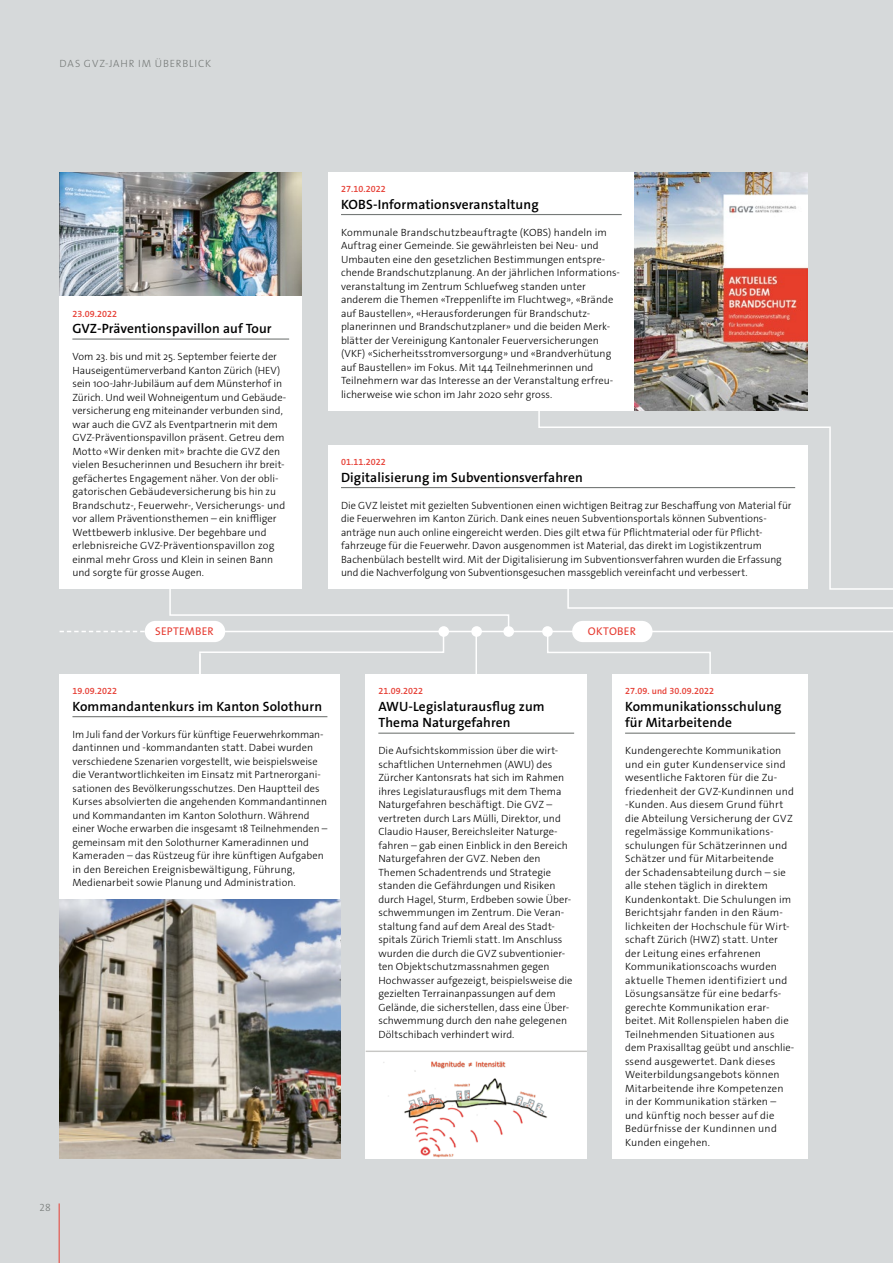
<style>
.page{position:relative;width:893px;height:1263px;background:#d6d9da}
.page>*{position:absolute;margin:0;border:0;box-sizing:border-box;transform-origin:0 0}
.t1{font:13.5px/16.5px "The Sans LP6 Se Bld";letter-spacing:.01em;color:#000}
.t2{font:11.25px "The Sans LP5 Plain";letter-spacing:.025em;color:#e63d33}
.t3{font:10.5px/13.5px "The Sans LP3 Lig";letter-spacing:.005em;color:#000}
.t4{font:10.5px "The Sans LP3 Lig";letter-spacing:.08em;color:#767a78}
.t5{font:9px "The Sans LP6 Se Bld";letter-spacing:.01em;color:#e63d33}
</style>
<div class="page">
<hr style="left:59px;top:1203px;width:1px;height:60px;background:#e63d33">
<hr style="left:145px;top:631px;width:748px;height:1px;background:#fff">
<div style="left:503px;top:626px;width:11px;height:11px;background:#fff;border-radius:50%"></div>
<svg style="left:538px;top:410px;width:293px;height:162px"></svg>
<div style="left:328px;top:172px;width:306px;height:238px;background:#fff"></div>
<hr style="left:341px;top:214px;width:281px;height:1px;background:#767a78">
<div style="left:328px;top:445px;width:480px;height:144px;background:#fff"></div>
<hr style="left:341px;top:487px;width:454px;height:1px;background:#767a78">
<img style="left:634px;top:172px;width:174px;height:238px">
<img style="left:60px;top:172px;width:242px;height:125px">
<div style="left:612px;top:674px;width:196px;height:484px;background:#fff"></div>
<hr style="left:625px;top:733px;width:170px;height:1px;background:#767a78">
<div style="left:60px;top:674px;width:280px;height:225px;background:#fff"></div>
<hr style="left:72px;top:716px;width:255px;height:1px;background:#767a78">
<img style="left:60px;top:899px;width:280px;height:259px">
<div style="left:366px;top:674px;width:221px;height:376px;background:#fff"></div>
<hr style="left:378px;top:733px;width:196px;height:1px;background:#767a78">
<div style="left:366px;top:1050px;width:221px;height:108px;background:#fff"></div>
<img style="left:383px;top:1061px;width:164px;height:97px">
<div style="left:542px;top:626px;width:11px;height:11px;background:#fff;border-radius:50%"></div>
<svg style="left:546px;top:572px;width:347px;height:102px"></svg>
<hr style="left:366px;top:1050px;width:221px;height:2px;background:#c7c7c5">
<svg style="left:60px;top:589px;width:450px;height:89px"></svg>
<div style="left:60px;top:297px;width:242px;height:292px;background:#fff"></div>
<hr style="left:72px;top:338px;width:217px;height:2px;background:#767a78">
<p class="t4" style="left:60px;top:56px;width:153px">DAS GVZ-JAHR IM ÜBERBLICK</p>
<p class="t4" style="left:39px;top:1200px;width:13px">28</p>
<p class="t5" style="left:72px;top:308px;width:46px">23.09.2022</p>
<p class="t1" style="left:72px;top:322px;width:201px">GVZ-Präventionspavillon auf Tour</p>
<p class="t3" style="left:72px;top:350px;width:215px">Vom 23. bis und mit 25. September feierte der Hauseigentümerverband Kanton Zürich (HEV) sein 100-Jahr-Jubiläum auf dem Münsterhof in Zürich. Und weil Wohneigentum und Gebäude&shy;versicherung eng miteinander verbunden sind, war auch die GVZ als Eventpartnerin mit dem GVZ-Präventionspavillon präsent. Getreu dem Motto «Wir denken mit» brachte die GVZ den vielen Besucherinnen und Besuchern ihr breit&shy;gefächertes Engagement näher. Von der obli&shy;gatorischen Gebäudeversicherung bis hin zu Brandschutz-, Feuerwehr-, Versicherungs- und vor allem Präventionsthemen – ein kniffiger Wettbewerb inklusive. Der begehbare und erlebnisreiche GVZ-Präventionspavillon zog einmal mehr Gross und Klein in seinen Bann und sorgte für grosse Augen.</p>
<p class="t5" style="left:341px;top:183px;width:46px">27.10.2022</p>
<p class="t1" style="left:341px;top:197px;width:199px">KOBS-Informationsveranstaltung</p>
<p class="t3" style="left:341px;top:225px;width:280px">Kommunale Brandschutzbeauftragte (KOBS) handeln im Auftrag einer Gemeinde. Sie gewährleisten bei Neu- und Umbauten eine den gesetzlichen Bestimmungen entspre&shy;chende Brandschutzplanung. An der jährlichen Informations&shy;veranstaltung im Zentrum Schluefweg standen unter anderem die Themen «Treppenlifte im Fluchtweg», «Brände auf Baustellen», «Herausforderungen für Brandschutz&shy;planerinnen und Brandschutzplaner» und die beiden Merk&shy;blätter der Vereinigung Kantonaler Feuerversicherungen (VKF) «Sicherheitsstromversorgung» und «Brandverhütung auf Baustellen» im Fokus. Mit 144 Teilnehmerinnen und Teilnehmern war das Interesse an der Veranstaltung erfreu&shy;licherweise wie schon im Jahr 2020 sehr gross.</p>
<p class="t5" style="left:341px;top:456px;width:46px">01.11.2022</p>
<p class="t1" style="left:341px;top:470px;width:243px">Digitalisierung im Subventionsverfahren</p>
<p class="t3" style="left:341px;top:498px;width:452px">Die GVZ leistet mit gezielten Subventionen einen wichtigen Beitrag zur Beschaffung von Material für die Feuerwehren im Kanton Zürich. Dank eines neuen Subventionsportals können Subventions&shy;anträge nun auch online eingereicht werden. Dies gilt etwa für Pflichtmaterial oder für Pflicht&shy;fahrzeuge für die Feuerwehr. Davon ausgenommen ist Material, das direkt im Logistikzentrum Bachenbülach bestellt wird. Mit der Digitalisierung im Subventionsverfahren wurden die Erfassung und die Nachverfolgung von Subventionsgesuchen massgeblich vereinfacht und verbessert.</p>
<p class="t2" style="left:155px;top:624px;width:60px">SEPTEMBER</p>
<p class="t2" style="left:588px;top:624px;width:50px">OKTOBER</p>
<p class="t5" style="left:72px;top:685px;width:46px">19.09.2022</p>
<p class="t1" style="left:72px;top:699px;width:251px">Kommandantenkurs im Kanton Solothurn</p>
<p class="t3" style="left:72px;top:727px;width:256px">Im Juli fand der Vorkurs für künftige Feuerwehrkomman&shy;dantinnen und -kommandanten statt. Dabei wurden verschiedene Szenarien vorgestellt, wie beispielsweise die Verantwortlichkeiten im Einsatz mit Partnerorgani&shy;sationen des Bevölkerungsschutzes. Den Hauptteil des Kurses absolvierten die angehenden Kommandantinnen und Kommandanten im Kanton Solothurn. Während einer Woche erwarben die insgesamt 18 Teilnehmenden – gemeinsam mit den Solothurner Kameradinnen und Kameraden – das Rüstzeug für ihre künftigen Aufgaben in den Bereichen Ereignisbewältigung, Führung, Medienarbeit sowie Planung und Administration.</p>
<p class="t5" style="left:378px;top:685px;width:46px">21.09.2022</p>
<p class="t1" style="left:378px;top:699px;width:168px">AWU-Legislaturausflug zum<br>Thema Naturgefahren</p>
<p class="t3" style="left:378px;top:744px;width:196px">Die Aufsichtskommission über die wirt&shy;schaftlichen Unternehmen (AWU) des Zürcher Kantonsrats hat sich im Rahmen ihres Legislaturausflugs mit dem Thema Naturgefahren beschäftigt. Die GVZ – vertreten durch Lars Mülli, Direktor, und Claudio Hauser, Bereichsleiter Naturge&shy;fahren – gab einen Einblick in den Bereich Naturgefahren der GVZ. Neben den Themen Schadentrends und Strategie standen die Gefährdungen und Risiken durch Hagel, Sturm, Erdbeben sowie Über&shy;schwemmungen im Zentrum. Die Veran&shy;staltung fand auf dem Areal des Stadt&shy;spitals Zürich Triemli statt. Im Anschluss wurden die durch die GVZ subventionier&shy;ten Objektschutzmassnahmen gegen Hochwasser aufgezeigt, beispielsweise die gezielten Terrainanpassungen auf dem Gelände, die sicherstellen, dass eine Über&shy;schwemmung durch den nahe gelegenen Döltschibach verhindert wird.</p>
<p class="t5" style="left:625px;top:685px;width:91px">27.09. und 30.09.2022</p>
<p class="t1" style="left:625px;top:699px;width:158px">Kommunikationsschulung für Mitarbeitende</p>
<p class="t3" style="left:625px;top:744px;width:171px">Kundengerechte Kommunikation und ein guter Kundenservice sind wesentliche Faktoren für die Zu&shy;friedenheit der GVZ-Kundinnen und -Kunden. Aus diesem Grund führt die Abteilung Versicherung der GVZ regelmässige Kommunikations&shy;schulungen für Schätzerinnen und<br>Schätzer und für Mitarbeitende<br>der Schadensabteilung durch – sie alle stehen täglich in direktem<br>Kundenkontakt. Die Schulungen im<br>Berichtsjahr fanden in den Räum&shy;lichkeiten der Hochschule für Wirt&shy;schaft Zürich (HWZ) statt. Unter der Leitung eines erfahrenen<br>Kommunikationscoachs wurden aktuelle Themen identifiziert und<br>Lösungsansätze für eine bedarfs&shy;gerechte Kommunikation erar&shy;beitet. Mit Rollenspielen haben die<br>Teilnehmenden Situationen aus dem Praxisalltag geübt und anschlie&shy;ssend ausgewertet. Dank dieses<br>Weiterbildungsangebots können<br>Mitarbeitende ihre Kompetenzen in der Kommunikation stärken – und künftig noch besser auf die<br>Bedürfnisse der Kundinnen und<br>Kunden eingehen.</p>
</div>
